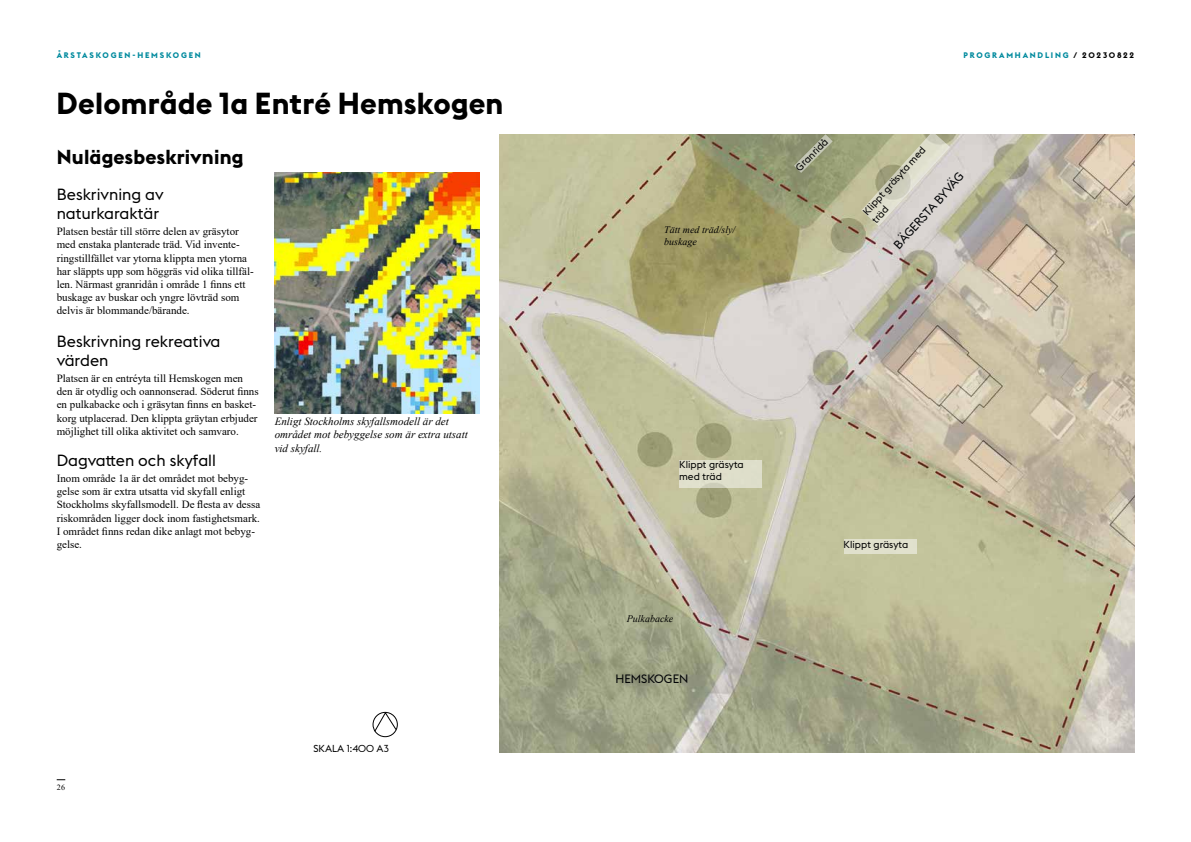
<style>
.page{position:relative;width:1191px;height:842px;background:#fff}
.page>*{position:absolute;margin:0;border:0;box-sizing:border-box;transform-origin:0 0}
.t1{font:700 30px "Stockholm Type";letter-spacing:.005em;color:#000}
.t2{font:700 20px "Stockholm Type";letter-spacing:.01em;color:#000}
.t3{font:16px/19.2px "Stockholm Type";color:#000}
.t4{font:12px "Stockholm Type";color:#030507}
.t5{font:11px/13.2px "Times New Roman";color:#000}
.t6{font:italic 11px/13.2px "Times New Roman";color:#000}
.t7{font:10px/12px "Stockholm Type";color:#000}
.t8{font:italic 10px/12px "Times New Roman";color:#000}
.t9{font:700 8px "Stockholm Type";letter-spacing:.22em;color:#008a9e}
.t10{font:8px "Times New Roman";color:#000}
.s1{color:#000}
</style>
<div class="page">
<img style="left:499px;top:134px;width:635px;height:618px">
<svg style="left:794px;top:134px;width:38px;height:39px"></svg>
<div style="left:679px;top:460px;width:82px;height:28px;background:#dfdecb"></div>
<div style="left:843px;top:540px;width:73px;height:14px;background:#e0e1cd"></div>
<svg style="left:861px;top:134px;width:89px;height:92px;background:#cbc9b5"></svg>
<svg style="left:373px;top:712px;width:24px;height:25px"></svg>
<img style="left:274px;top:173px;width:205px;height:241px">
<p class="t9" style="left:57px;top:50px;width:146px">ÅRSTASKOGEN-HEMSKOGEN</p>
<p class="t9" style="left:963px;top:50px;width:172px">PROGRAMHANDLING <span class="s1">/ 20230822</span></p>
<h1 class="t1" style="left:57px;top:82px;width:448px">Delområde 1a Entré Hemskogen</h1>
<h2 class="t2" style="left:57px;top:142px;width:188px">Nulägesbeskrivning</h2>
<h3 class="t3" style="left:57px;top:184px;width:109px">Beskrivning av naturkaraktär</h3>
<p class="t5" style="left:57px;top:225px;width:199px">Platsen består till större delen av gräsytor med enstaka planterade träd. Vid invente&shy;ringstillfället var ytorna klippta men ytorna har släppts upp som höggräs vid olika tillfäl&shy;len. Närmast granridån i område 1 finns ett buskage av buskar och yngre lövträd som delvis är blommande/bärande.</p>
<h3 class="t3" style="left:57px;top:331px;width:165px">Beskrivning rekreativa värden</h3>
<p class="t5" style="left:57px;top:371px;width:203px">Platsen är en entréyta till Hemskogen men den är otydlig och oannonserad. Söderut finns en pulkabacke och i gräsytan finns en basket&shy;korg utplacerad. Den klippta gräytan erbjuder möjlighet till olika aktivitet och samvaro.</p>
<h3 class="t3" style="left:57px;top:450px;width:161px">Dagvatten och skyfall</h3>
<p class="t5" style="left:57px;top:471px;width:205px">Inom område 1a är det området mot bebyg&shy;gelse som är extra utsatta vid skyfall enligt Stockholms skyfallsmodell. De flesta av dessa riskområden ligger dock inom fastighetsmark.<br>I området finns redan dike anlagt mot bebyg&shy;gelse.</p>
<p class="t6" style="left:275px;top:415px;width:195px">Enligt Stockholms skyfallsmodell är det området mot bebyggelse som är extra utsatt vid skyfall.</p>
<p class="t10" style="left:57px;top:781px;width:10px">26</p>
<p class="t7" style="left:313px;top:742px;width:77px">SKALA 1:400 A3</p>
<p class="t8" style="left:664px;top:223px;width:73px">Tätt med träd/sly/ buskage</p>
<p class="t7" style="left:792px;top:164px;width:43px;rotate:-45deg">Granridå</p>
<p class="t7" style="left:860px;top:209px;width:89px;rotate:-48deg">Klippt gräsyta med träd</p>
<p class="t4" style="left:890px;top:241px;width:100px;rotate:-48deg">BÄGERSTA BYVÄG</p>
<p class="t7" style="left:679px;top:458px;width:66px">Klippt gräsyta med träd</p>
<p class="t8" style="left:626px;top:612px;width:48px">Pulkabacke</p>
<p class="t4" style="left:615px;top:670px;width:75px">HEMSKOGEN</p>
<p class="t7" style="left:843px;top:538px;width:66px">Klippt gräsyta</p>
</div>
